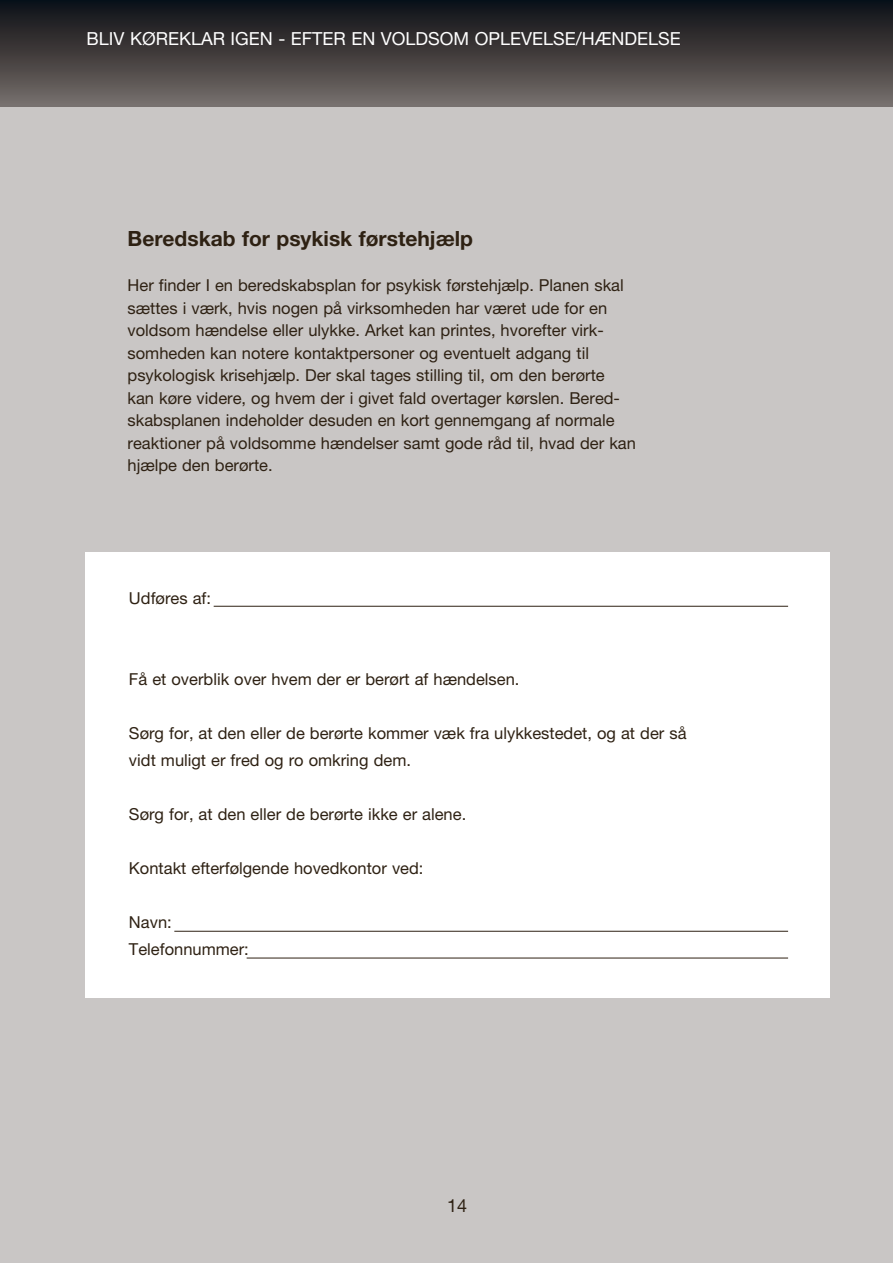
<style>
.page{position:relative;width:893px;height:1263px;background:#fff}
.page>*{position:absolute;margin:0;border:0;box-sizing:border-box;transform-origin:0 0}
.t1{font:700 21px "Helvetica Neue LT Std";color:#2e2113}
.t2{font:18px "Helvetica Neue LT Std";color:#fff}
.t3{font:18px "Helvetica Neue LT Std";color:#2e2113}
.t4{font:16.5px/22.5px "Helvetica Neue LT Std";color:#2e2113}
</style>
<div class="page">
<div style="left:0;top:106px;width:893px;height:1157px;background:#c9c6c5"></div>
<div style="left:85px;top:552px;width:744px;height:446px;background:#fff"></div>
<div style="left:0;top:0;width:893px;height:106px;background:linear-gradient(to bottom,#0a0d13,#756d68)"></div>
<hr style="left:214px;top:606px;width:574px;height:1px;background:#2e2113">
<hr style="left:174px;top:931px;width:614px;height:1px;background:#2e2113">
<hr style="left:247px;top:958px;width:541px;height:1px;background:#2e2113">
<p class="t2" style="left:87px;top:27px;width:596px">Bliv køreklar igen - efter en voldsom oplevelse/hændelse</p>
<p class="t1" style="left:128px;top:226px;width:347px">Beredskab for psykisk førstehjælp</p>
<p class="t4" style="left:128px;top:274px;width:510px">H er finder I en beredskabsplan for psykisk førstehjælp. Planen skal sættes i værk, hvis nogen på virksomheden har været ude for en voldsom hændelse eller ulykke. Arket kan printes, hvorefter virk&shy;somheden kan notere kontaktpersoner og eventuelt adgang til psykologisk krisehjælp. Der skal tages stilling til, om den berørte<br>kan køre videre, og hvem der i givet fald overtager kørslen. Bered&shy;skabsplanen indeholder desuden en kort gennemgang af normale reaktioner på voldsomme hændelser samt gode råd til, hvad der kan hjælpe den berørte.</p>
<p class="t4" style="left:129px;top:586px;width:84px">Udføres af:</p>
<p class="t4" style="left:129px;top:667px;width:389px">Få et overblik over hvem der er berørt af hændelsen.</p>
<p class="t4" style="left:129px;top:719px;width:559px;line-height:27px">Sørg for, at den eller de berørte kommer væk fra ulykkestedet, og at der så vidt muligt er fred og ro omkring dem.</p>
<p class="t4" style="left:129px;top:802px;width:336px">Sørg for, at den eller de berørte ikke er alene.</p>
<p class="t4" style="left:129px;top:856px;width:296px">Kontakt efterfølgende hovedkontor ved:</p>
<p class="t4" style="left:129px;top:908px;width:121px;line-height:27px">Navn:<br>Telefonnummer:</p>
<p class="t3" style="left:447px;top:1195px;width:22px">14</p>
</div>
